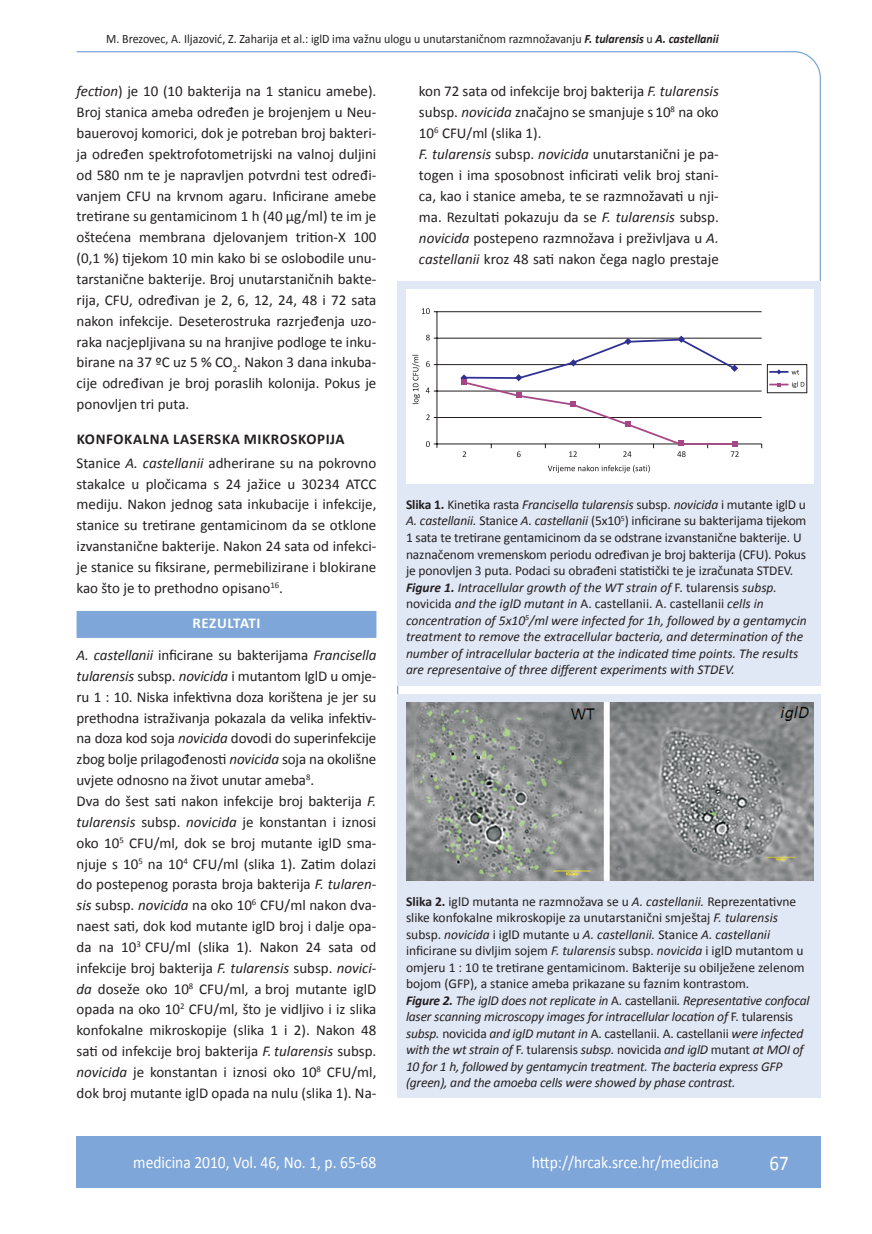
<style>
.page{position:relative;width:872px;height:1234px;background:#fff}
.page>*{position:absolute;margin:0;border:0;box-sizing:border-box;transform-origin:0 0}
.t1{font:21px "Calibri";color:#fff;scale:.9 1}
.t2{font:17.25px "Calibri";color:#fff;scale:.9 1}
.osnovni_tekst{font:15px/20.9px "Calibri";color:#231f20;text-align:justify}
.podnaslov{font:700 15px "Calibri";letter-spacing:.04em;color:#231f20}
.naslov_ruler{font:700 15px "Calibri";letter-spacing:.035em;color:#fff}
.potpis_slika{font:italic 13.5px/16.5px "Calibri";letter-spacing:-.01em;color:#231f20}
.glava{font:12.75px "Calibri";color:#231f20;scale:.94 1}
.s1{font-weight:700;font-style:italic}
.s2{font-style:italic}
.s3{font-weight:700;font-style:normal}
.s4{font-style:normal}
.s5{font-weight:700}
</style>
<div class="page">
<svg style="left:76px;top:51px;width:745px;height:230px"></svg>
<hr style="left:397px;top:325px;width:1px;height:772px;background:#7ea6d8">
<div style="left:77px;top:1135px;width:744px;height:51px;background:#7ea6d8"></div>
<div style="left:77px;top:610px;width:299px;height:27px;background:#7ea6d8"></div>
<div style="left:397px;top:281px;width:424px;height:404px;background:#e1e8f5"></div>
<div style="left:406px;top:289px;width:404px;height:193px;background:#fff"></div>
<hr style="left:436px;top:312px;width:1px;height:136px;background:#231f20">
<hr style="left:434px;top:443px;width:327px;height:1px;background:#231f20">
<hr style="left:434px;top:417px;width:327px;height:1px;background:#231f20">
<hr style="left:434px;top:390px;width:327px;height:1px;background:#231f20">
<hr style="left:434px;top:364px;width:327px;height:1px;background:#231f20">
<hr style="left:434px;top:338px;width:327px;height:1px;background:#231f20">
<hr style="left:434px;top:311px;width:327px;height:1px;background:#231f20">
<svg style="left:412px;top:355px;width:8px;height:49px"></svg>
<svg style="left:548px;top:465px;width:102px;height:7px"></svg>
<svg style="left:426px;top:414px;width:4px;height:6px"></svg>
<svg style="left:426px;top:387px;width:4px;height:6px"></svg>
<svg style="left:426px;top:361px;width:4px;height:6px"></svg>
<svg style="left:426px;top:334px;width:4px;height:6px"></svg>
<svg style="left:422px;top:308px;width:8px;height:6px"></svg>
<svg style="left:426px;top:441px;width:4px;height:6px"></svg>
<svg style="left:460px;top:335px;width:278px;height:122px"></svg>
<svg style="left:769px;top:369px;width:30px;height:5px"></svg>
<svg style="left:769px;top:381px;width:35px;height:7px"></svg>
<div style="left:767px;top:364px;width:40px;height:29px;border:1px solid #231f20"></div>
<div style="left:397px;top:694px;width:424px;height:403px;background:#e1e8f5"></div>
<img style="left:406px;top:702px;width:407px;height:178px">
<p class="glava" style="left:106px;top:30px;width:653px">M. Brezovec, A. Iljazović, Z. Zaharija et al.: iglD ima važnu ulogu u unutarstaničnom razmnožavanju <span class="s1">F. tularensis</span> u <span class="s1">A. castellanii</span></p>
<p class="osnovni_tekst" style="left:77px;top:80px;width:301px"><span class="s2">fection</span>) je 10 (10 bakterija na 1 stanicu amebe).<br>Broj stanica ameba određen je brojenjem u Neu&shy;bauerovoj komorici, dok je potreban broj bakteri&shy;ja određen spektrofotometrijski na valnoj duljini od 580 nm te je napravljen potvrdni test određi&shy;vanjem CFU na krvnom agaru. Inficirane amebe tretirane su gentamicinom 1 h (40 µg/ml) te im je oštećena membrana djelovanjem trition-X 100 (0,1 %) tijekom 10 min kako bi se oslobodile unu&shy;tarstanične bakterije. Broj unutarstaničnih bakte&shy;rija, CFU, određivan je 2, 6, 12, 24, 48 i 72 sata nakon infekcije. Deseterostruka razrjeđenja uzo&shy;raka nacjepljivana su na hranjive podloge te inku&shy;birane na 37 ºC uz 5 % CO<sub>2</sub>. Nakon 3 dana inkuba&shy;cije određivan je broj poraslih kolonija. Pokus je ponovljen tri puta.</p>
<p class="podnaslov" style="left:77px;top:430px;width:269px">KONFOKALNA LASERSKA MIKROSKOPIJA</p>
<p class="osnovni_tekst" style="left:77px;top:451px;width:301px">Stanice <span class="s2">A. castellanii</span> adherirane su na pokrovno stakalce u pločicama s 24 jažice u 30234 ATCC mediju. Nakon jednog sata inkubacije i infekcije, stanice su tretirane gentamicinom da se otklone izvanstanične bakterije. Nakon 24 sata od infekci&shy;je stanice su fiksirane, permebilizirane i blokirane kao što je to prethodno opisano<sup>16</sup>.</p>
<p class="naslov_ruler" style="left:192px;top:613px;width:70px">REZULTATI</p>
<p class="osnovni_tekst" style="left:77px;top:643px;width:301px"><span class="s2">A. castellanii</span> inficirane su bakterijama <span class="s2">Francisella tularensis</span> subsp. <span class="s2">novicida</span> i mutantom IglD u omje&shy;ru 1 : 10. Niska infektivna doza korištena je jer su prethodna istraživanja pokazala da velika infektiv&shy;na doza kod soja <span class="s2">novicida</span> dovodi do superinfekcije zbog bolje prilagođenosti <span class="s2">novicida</span> soja na okolišne uvjete odnosno na život unutar ameba<sup>8</sup>.</p>
<p class="osnovni_tekst" style="left:77px;top:789px;width:301px">Dva do šest sati nakon infekcije broj bakterija <span class="s2">F. tularensis</span> subsp. <span class="s2">novicida</span> je konstantan i iznosi oko 10<sup>5</sup> CFU/ml, dok se broj mutante iglD sma&shy;njuje s 10<sup>5</sup> na 10<sup>4</sup> CFU/ml (slika 1). Zatim dolazi do postepenog porasta broja bakterija <span class="s2">F. tularen&shy;sis</span> subsp. <span class="s2">novicida</span> na oko 10<sup>6</sup> CFU/ml nakon dva&shy;naest sati, dok kod mutante iglD broj i dalje opa&shy;da na 10<sup>3</sup> CFU/ml (slika 1). Nakon 24 sata od infekcije broj bakterija <span class="s2">F. tularensis</span> subsp. <span class="s2">novici&shy;da</span> doseže oko 10<sup>8</sup> CFU/ml, a broj mutante iglD opada na oko 10<sup>2</sup> CFU/ml, što je vidljivo i iz slika konfokalne mikroskopije (slika 1 i 2). Nakon 48 sati od infekcije broj bakterija <span class="s2">F. tularensis</span> subsp. <span class="s2">novicida</span> je konstantan i iznosi oko 10<sup>8</sup> CFU/ml, dok broj mutante iglD opada na nulu (slika 1). Na-</p>
<p class="osnovni_tekst" style="left:419px;top:80px;width:301px">kon 72 sata od infekcije broj bakterija <span class="s2">F. tularensis </span>subsp. <span class="s2">novicida</span> značajno se smanjuje s 10<sup>8</sup> na oko 10<sup>6</sup> CFU/ml (slika 1).</p>
<p class="osnovni_tekst" style="left:419px;top:143px;width:301px"><span class="s2">F. tularensis</span> subsp. <span class="s2">novicida</span> unutarstanični je pa&shy;togen i ima sposobnost inficirati velik broj stani&shy;ca, kao i stanice ameba, te se razmnožavati u nji&shy;ma. Rezultati pokazuju da se <span class="s2">F. tularensis</span> subsp. <span class="s2">novicida</span> postepeno razmnožava i preživljava u <span class="s2">A. castellanii</span> kroz 48 sati nakon čega naglo prestaje</p>
<p class="potpis_slika" style="left:406px;top:495px;width:402px"><span class="s3">Slika 1.</span> <span class="s4">Kinetika rasta</span> Francisella tularensis <span class="s4">subsp.</span> novicida <span class="s4">i mutante iglD u </span>A. castellanii. <span class="s4">Stanice</span> A. castellanii <span class="s4">(5x10</span><sup>5</sup><span class="s4">) inficirane su bakterijama tijekom 1 sata te tretirane gentamicinom da se odstrane izvanstanične bakterije. U naznačenom vremenskom periodu određivan je broj bakterija (CFU). Pokus je ponovljen 3 puta. Podaci su obrađeni statistički te je izračunata STDEV.<br></span><span class="s5">Figure 1.</span> Intracellular growth of the WT strain of <span class="s4">F. tularensis</span> subsp. <span class="s4">novicida</span> and the iglD mutant in <span class="s4">A. castellanii. A. castellanii</span> cells in concentration of 5x10<sup>5</sup>/ml were infected for 1h, followed by a gentamycin treatment to remove the extracellular bacteria, and determination of the number of intracellular bacteria at the indicated time points. The results are representaive of three different experiments with STDEV.</p>
<p class="potpis_slika" style="left:406px;top:892px;width:405px"><span class="s3">Slika 2.</span> <span class="s4">iglD mutanta ne razmnožava se u</span> A. castellanii. <span class="s4">Reprezentativne slike konfokalne mikroskopije za unutarstanični smještaj</span> F. tularensis <span class="s4">subsp.</span> novicida <span class="s4">i iglD mutante u</span> A. castellanii. <span class="s4">Stanice</span> A. castellanii <span class="s4">inficirane su divljim sojem</span> F. tularensis <span class="s4">subsp.</span> novicida <span class="s4">i iglD mutantom u omjeru 1 : 10 te tretirane gentamicinom. Bakterije su obilježene zelenom bojom (GFP), a stanice ameba prikazane su faznim kontrastom.<br></span><span class="s5">Figure 2.</span> The iglD does not replicate in <span class="s4">A. castellanii</span>. Representative confocal laser scanning microscopy images for intracellular location of <span class="s4">F. tularensis </span>subsp. <span class="s4">novicida</span> and iglD mutant in <span class="s4">A. castellanii. A. castellanii</span> were infected with the wt strain of <span class="s4">F. tularensis</span> subsp. <span class="s4">novicida</span> and iglD <span class="s4">mutant</span> at MOI of 10 for 1 h, followed by gentamycin treatment. The bacteria express GFP (green), and the amoeba cells were showed by phase contrast.</p>
<p class="t2" style="left:133px;top:1151px;width:272px">medicina 2010, Vol. 46, No. 1, p. 65-68</p>
<p class="t2" style="left:532px;top:1151px;width:209px">http://hrcak.srce.hr/medicina</p>
<p class="t1" style="left:769px;top:1149px;width:23px">67</p>
</div>
